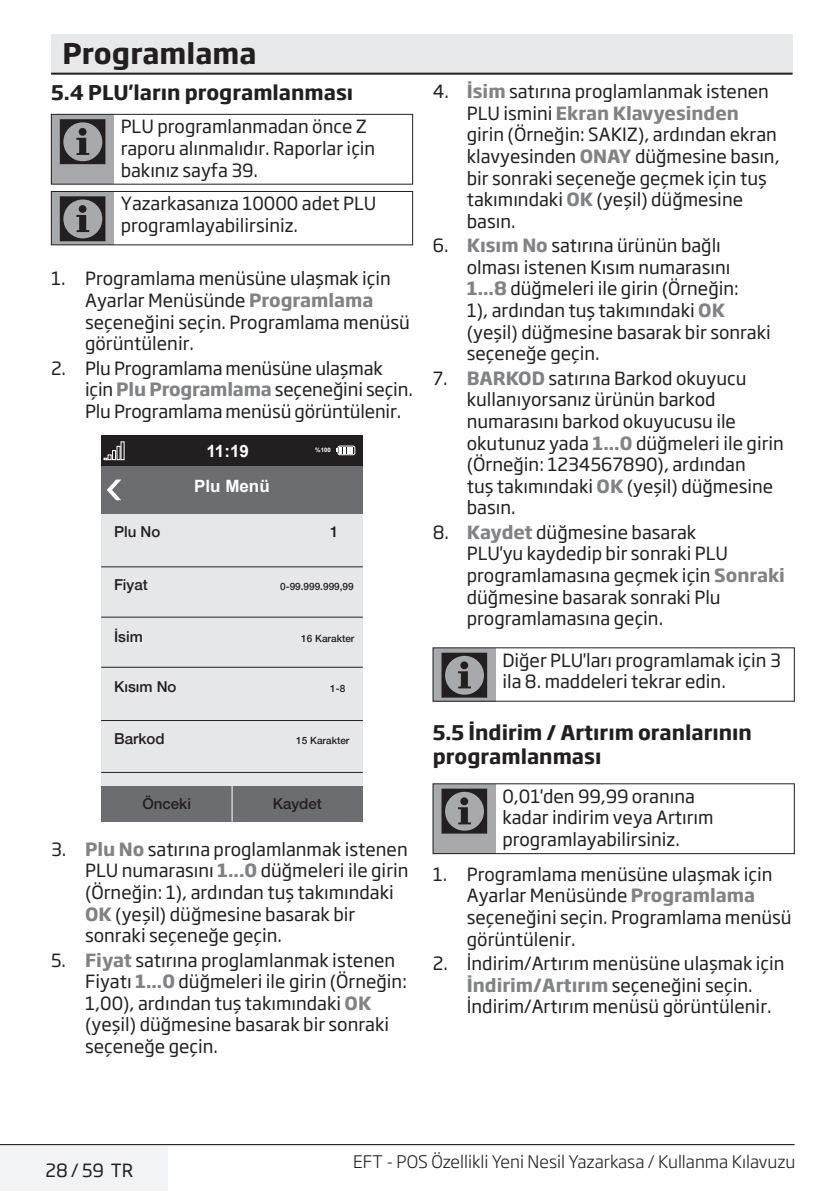
<style>
.page{position:relative;width:840px;height:1191px;background:#fff}
.page>*{position:absolute;margin:0;border:0;box-sizing:border-box;transform-origin:0 0}
.t1{font:700 28px "Soho Gothic Pro";color:#231f20}
.t2{font:700 20px/24px "Soho Gothic Pro";color:#231f20}
.t3{font:18px/21.6px "Soho Gothic Pro";color:#231f20}
.t4{font:300 17.2px "Soho Gothic Pro";color:#231f20}
.t5{font:700 17px "Arial";color:#fff}
.t6{font:500 15px "Helvetica Neue";color:#231f20}
.t7{font:500 10px "Helvetica Neue";color:#231f20}
.t8{font:700 6.2px "Arial";color:#fff}
.s1{font-weight:700;color:#808285}
</style>
<div class="page">
<div style="left:0;top:1146px;width:168px;height:45px;background:#f2f3f4"></div>
<hr style="left:0;top:1144px;width:794px;height:1px;background:#000">
<div style="left:51px;top:34px;width:741px;height:40px;background:#e8e9ea"></div>
<hr style="left:51px;top:73px;width:741px;height:2px;background:#231f20">
<div style="left:52px;top:115px;width:62px;height:69px;background:#a8a9ad"></div>
<svg style="left:60px;top:119px;width:45px;height:45px"></svg>
<div style="left:51px;top:114px;width:361px;height:70px;border:1px solid #231f20"></div>
<div style="left:52px;top:192px;width:62px;height:53px;background:#a8a9ad"></div>
<svg style="left:60px;top:196px;width:45px;height:45px"></svg>
<div style="left:51px;top:191px;width:361px;height:54px;border:1px solid #231f20"></div>
<div style="left:101px;top:436px;width:261px;height:385px;background:#e6e7e9"></div>
<div style="left:101px;top:436px;width:261px;height:30px;background:#231f20"></div>
<svg style="left:104px;top:454px;width:7px;height:6px"></svg>
<div style="left:112px;top:450px;width:4px;height:10px;border:1px solid #fff"></div>
<div style="left:337px;top:445px;width:18px;height:10px;border:1px solid #fff;border-radius:2px"></div>
<svg style="left:336px;top:447px;width:17px;height:6px"></svg>
<div style="left:101px;top:466px;width:261px;height:48px;background:#6c6d70"></div>
<div style="left:101px;top:786px;width:261px;height:35px;background:#6c6d70"></div>
<hr style="left:101px;top:566px;width:261px;height:1px;background:#231f20">
<hr style="left:101px;top:617px;width:261px;height:1px;background:#231f20">
<hr style="left:101px;top:667px;width:261px;height:1px;background:#231f20">
<hr style="left:101px;top:720px;width:261px;height:1px;background:#231f20">
<hr style="left:101px;top:772px;width:261px;height:1px;background:#231f20">
<svg style="left:107px;top:479px;width:14px;height:21px"></svg>
<hr style="left:231px;top:786px;width:1px;height:35px;background:#fff">
<div style="left:433px;top:648px;width:62px;height:53px;background:#a8a9ad"></div>
<svg style="left:441px;top:652px;width:46px;height:45px"></svg>
<div style="left:433px;top:784px;width:62px;height:69px;background:#a8a9ad"></div>
<svg style="left:441px;top:788px;width:46px;height:45px"></svg>
<div style="left:432px;top:783px;width:362px;height:71px;border:1px solid #231f20"></div>
<h1 class="t1" style="left:62px;top:31px;width:195px">Programlama</h1>
<p class="t2" style="left:51px;top:79px;width:303px">5.4 PLU'ların programlanması</p>
<p class="t3" style="left:121px;top:115px;width:256px">PLU programlanmadan önce Z raporu alınmalıdır. Raporlar için bakınız sayfa 39.</p>
<p class="t3" style="left:121px;top:192px;width:257px">Yazarkasanıza 10000 adet PLU programlayabilirsiniz.</p>
<p class="t3" style="left:85px;top:267px;width:326px;text-indent:-34px">1. Programlama menüsüne ulaşmak için<br>Ayarlar Menüsünde <span class="s1">Programlama </span>seçeneğini seçin. Programlama menüsü görüntülenir.</p>
<p class="t3" style="left:85px;top:356px;width:329px;text-indent:-34px">2. Plu Programlama menüsüne ulaşmak için <span class="s1">Plu Programlama</span> seçeneğini seçin.<br>Plu Programlama menüsü görüntülenir.</p>
<p class="t5" style="left:206px;top:439px;width:44px">11:19</p>
<p class="t8" style="left:315px;top:446px;width:17px">%100</p>
<p class="t5" style="left:194px;top:475px;width:77px">Plu Menü</p>
<p class="t6" style="left:114px;top:520px;width:48px">Plu No</p>
<p class="t6" style="left:330px;top:520px;width:10px">1</p>
<p class="t6" style="left:114px;top:572px;width:35px">Fiyat</p>
<p class="t7" style="left:280px;top:578px;width:75px">0-99.999.999,99</p>
<p class="t6" style="left:114px;top:624px;width:30px">İsim</p>
<p class="t7" style="left:301px;top:630px;width:55px">16 Karakter</p>
<p class="t6" style="left:114px;top:674px;width:64px">Kısım No</p>
<p class="t7" style="left:330px;top:680px;width:17px">1-8</p>
<p class="t6" style="left:114px;top:726px;width:52px">Barkod</p>
<p class="t7" style="left:296px;top:732px;width:55px">15 Karakter</p>
<p class="t6" style="left:142px;top:791px;width:50px">Önceki</p>
<p class="t6" style="left:272px;top:791px;width:51px">Kaydet</p>
<p class="t3" style="left:85px;top:837px;width:325px;text-indent:-34px">3. <span class="s1">Plu No</span> satırına proglamlanmak istenen PLU numarasını <span class="s1">1...0</span> düğmeleri ile girin (Örneğin: 1), ardından tuş takımındaki <span class="s1">OK</span> (yeşil) düğmesine basarak bir sonraki seçeneğe geçin.</p>
<p class="t3" style="left:85px;top:948px;width:323px;text-indent:-34px">5. <span class="s1">Fiyat</span> satırına proglamlanmak istenen Fiyatı <span class="s1">1...0</span> düğmeleri ile girin (Örneğin:<br>1,00), ardından tuş takımındaki <span class="s1">OK </span>(yeşil) düğmesine basarak bir sonraki seçeneğe geçin.</p>
<p class="t3" style="left:466px;top:80px;width:314px;text-indent:-34px">4. <span class="s1">İsim</span> satırına proglamlanmak istenen<br>PLU ismini <span class="s1">Ekran Klavyesinden </span>girin (Örneğin: SAKIZ), ardından ekran klavyesinden <span class="s1">ONAY</span> düğmesine basın, bir sonraki seçeneğe geçmek için tuş takımındaki <span class="s1">OK</span> (yeşil) düğmesine basın.</p>
<p class="t3" style="left:466px;top:234px;width:305px;text-indent:-34px">6. <span class="s1">Kısım No</span> satırına ürünün bağlı olması istenen Kısım numarasını<br><span class="s1">1...8</span> düğmeleri ile girin (Örneğin:<br>1), ardından tuş takımındaki <span class="s1">OK </span>(yeşil) düğmesine basarak bir sonraki seçeneğe geçin.</p>
<p class="t3" style="left:466px;top:366px;width:318px;text-indent:-34px">7. <span class="s1">BARKOD</span> satırına Barkod okuyucu kullanıyorsanız ürünün barkod numarasını barkod okuyucusu ile okutunuz yada <span class="s1">1...0</span> düğmeleri ile girin (Örneğin: 1234567890), ardından<br>tuş takımındaki <span class="s1">OK</span> (yeşil) düğmesine basın.</p>
<p class="t3" style="left:466px;top:520px;width:319px;text-indent:-34px">8. <span class="s1">Kaydet</span> düğmesine basarak<br>PLU'yu kaydedip bir sonraki PLU programlamasına geçmek için <span class="s1">Sonraki </span>düğmesine basarak sonraki Plu programlamasına geçin.</p>
<p class="t3" style="left:502px;top:648px;width:280px">Diğer PLU'ları programlamak için 3 ila 8. maddeleri tekrar edin.</p>
<p class="t2" style="left:432px;top:719px;width:320px">5.5 İndirim / Artırım oranlarının programlanması</p>
<p class="t3" style="left:502px;top:784px;width:212px">0,01'den 99,99 oranına kadar indirim veya Artırım programlayabilirsiniz.</p>
<p class="t3" style="left:466px;top:862px;width:326px;text-indent:-34px">1. Programlama menüsüne ulaşmak için<br>Ayarlar Menüsünde <span class="s1">Programlama </span>seçeneğini seçin. Programlama menüsü görüntülenir.</p>
<p class="t3" style="left:466px;top:951px;width:319px;text-indent:-34px">2. İndirim/Artırım menüsüne ulaşmak için<br><span class="s1">İndirim/Artırım</span> seçeneğini seçin.<br>İndirim/Artırım menüsü görüntülenir.</p>
<p class="t3" style="left:45px;top:1158px;width:89px">28 / 59 TR</p>
<p class="t4" style="left:353px;top:1147px;width:443px">EFT - POS Özellikli Yeni Nesil Yazarkasa / Kullanma Kılavuzu</p>
</div>
